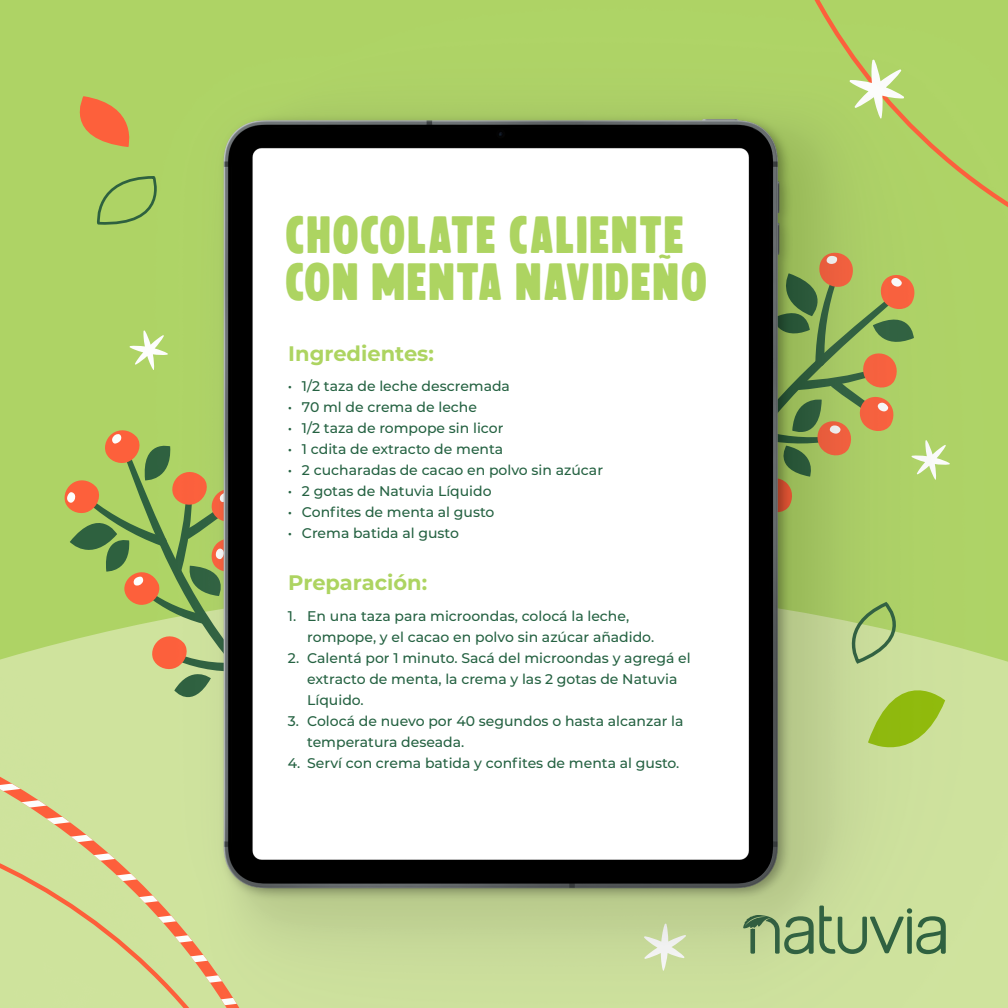
<style>
.page{position:relative;width:1008px;height:1008px;background:#fff}
.page>*{position:absolute;margin:0;border:0;box-sizing:border-box;transform-origin:0 0}
.t1{font:49px/47.2px "Chillow";letter-spacing:.035em;color:#add461}
.t2{font:700 21px "Montserrat";color:#add461}
.t3{font:500 14px/21px "Montserrat";color:#256242}
</style>
<div class="page">
<img style="left:0;top:0;width:1008px;height:1008px">
<h1 class="t1" style="left:285px;top:213px;width:423px">CHOCOLATE CALIENTE<br>CON MENTA NAVIDEÑO</h1>
<h2 class="t2" style="left:288px;top:338px;width:147px">Ingredientes:</h2>
<p class="t3" style="left:288px;top:375px;width:224px">• 1/2 taza de leche descremada</p>
<p class="t3" style="left:288px;top:396px;width:191px">• 70 ml de crema de leche</p>
<p class="t3" style="left:288px;top:417px;width:217px">• 1/2 taza de rompope sin licor</p>
<p class="t3" style="left:288px;top:438px;width:217px">• 1 cdita de extracto de menta</p>
<p class="t3" style="left:288px;top:459px;width:317px">• 2 cucharadas de cacao en polvo sin azúcar</p>
<p class="t3" style="left:288px;top:480px;width:205px">• 2 gotas de Natuvia Líquido</p>
<p class="t3" style="left:288px;top:501px;width:208px">• Confites de menta al gusto</p>
<p class="t3" style="left:288px;top:522px;width:173px">• Crema batida al gusto</p>
<h2 class="t2" style="left:288px;top:567px;width:141px">Preparación:</h2>
<p class="t3" style="left:307px;top:605px;width:349px;text-indent:-19px">1. En una taza para microondas, colocá la leche, rompope, y el cacao en polvo sin azúcar añadido.</p>
<p class="t3" style="left:307px;top:647px;width:385px;text-indent:-19px">2. Calentá por 1 minuto. Sacá del microondas y agregá el extracto de menta, la crema y las 2 gotas de Natuvia<br>Líquido.</p>
<p class="t3" style="left:307px;top:710px;width:378px;text-indent:-19px">3. Colocá de nuevo por 40 segundos o hasta alcanzar la temperatura deseada.</p>
<p class="t3" style="left:288px;top:752px;width:393px">4. Serví con crema batida y confites de menta al gusto.</p>
</div>
